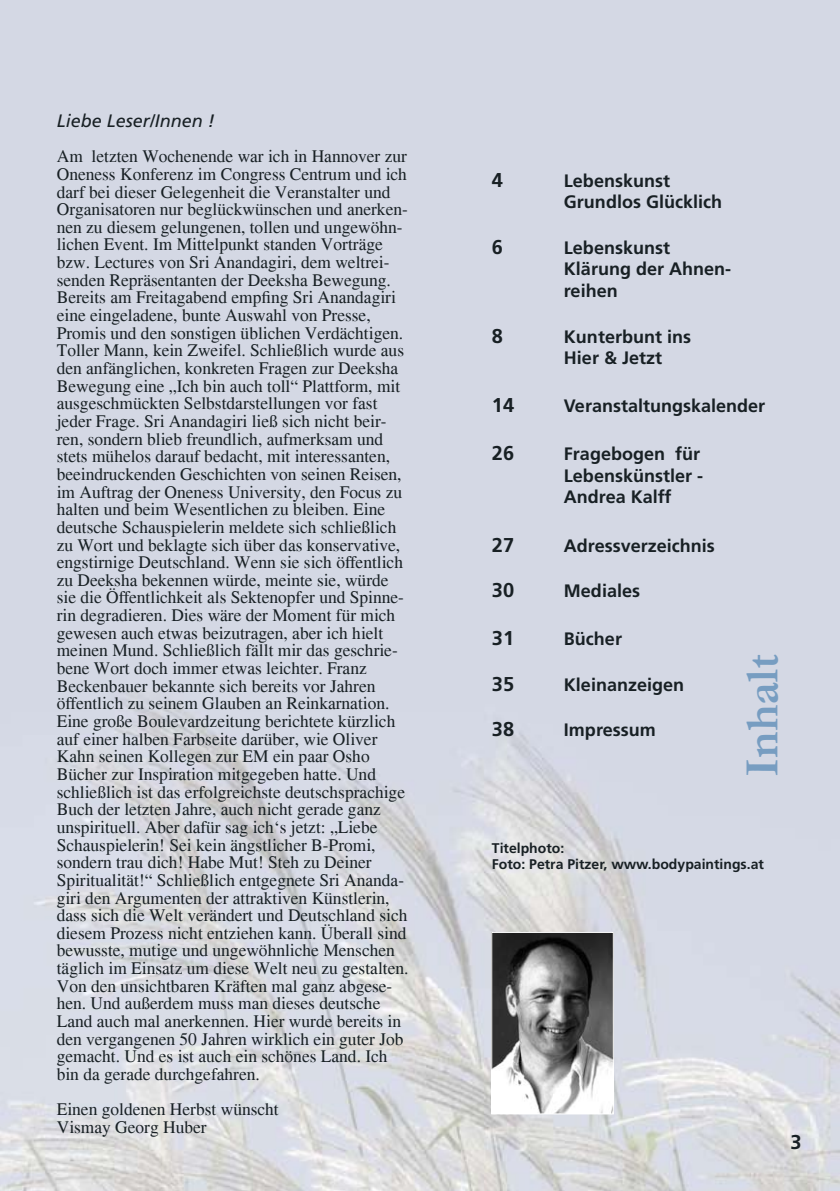
<style>
.page{position:relative;width:840px;height:1191px;background:#fff}
.page>*{position:absolute;margin:0;border:0;box-sizing:border-box;transform-origin:0 0}
.t1{font:700 48px "Garamond";color:#779dc1}
.t2{font:700 20px "Frutiger";color:#182024}
.t3{font:700 18px/21.6px "Frutiger";color:#182024}
.t4{font:italic 18px "Frutiger";color:#182024}
.t5{font:17.4px/17.6px "Times";color:#182024}
.t6{font:700 14px/16px "Frutiger";color:#182024}
</style>
<div class="page">
<img style="left:0;top:0;width:839px;height:1191px">
<img style="left:493px;top:934px;width:118px;height:178px">
<div style="left:491px;top:932px;width:122px;height:182px;border:1px solid #fff"></div>
<p class="t4" style="left:57px;top:110px;width:160px">Liebe Leser/Innen !</p>
<p class="t5" style="left:57px;top:147px;width:353px">Am letzten Wochenende war ich in Hannover zur Oneness Konferenz im Congress Centrum und ich darf bei dieser Gelegenheit die Veranstalter und Organisatoren nur beglückwünschen und anerken&shy;nen zu diesem gelungenen, tollen und ungewöhn&shy;lichen Event. Im Mittelpunkt standen Vorträge bzw. Lectures von Sri Anandagiri, dem weltrei&shy;senden Repräsentanten der Deeksha Bewegung.<br>Bereits am Freitagabend empfing Sri Anandagiri eine eingeladene, bunte Auswahl von Presse, Promis und den sonstigen üblichen Verdächtigen.<br>Toller Mann, kein Zweifel. Schließlich wurde aus den anfänglichen, konkreten Fragen zur Deeksha Bewegung eine „Ich bin auch toll“ Plattform, mit ausgeschmückten Selbstdarstellungen vor fast jeder Frage. Sri Anandagiri ließ sich nicht beir&shy;ren, sondern blieb freundlich, aufmerksam und stets mühelos darauf bedacht, mit interessanten, beeindruckenden Geschichten von seinen Reisen, im Auftrag der Oneness University, den Focus zu halten und beim Wesentlichen zu bleiben. Eine deutsche Schauspielerin meldete sich schließlich zu Wort und beklagte sich über das konservative, engstirnige Deutschland. Wenn sie sich öffentlich zu Deeksha bekennen würde, meinte sie, würde sie die Öffentlichkeit als Sektenopfer und Spinne&shy;rin degradieren. Dies wäre der Moment für mich gewesen auch etwas beizutragen, aber ich hielt meinen Mund. Schließlich fällt mir das geschrie&shy;bene Wort doch immer etwas leichter. Franz Beckenbauer bekannte sich bereits vor Jahren öffentlich zu seinem Glauben an Reinkarnation.<br>Eine große Boulevardzeitung berichtete kürzlich auf einer halben Farbseite darüber, wie Oliver Kahn seinen Kollegen zur EM ein paar Osho Bücher zur Inspiration mitgegeben hatte. Und schließlich ist das erfolgreichste deutschsprachige Buch der letzten Jahre, auch nicht gerade ganz unspirituell. Aber dafür sag ich‘s jetzt: „Liebe Schauspielerin! Sei kein ängstlicher B-Promi, sondern trau dich! Habe Mut! Steh zu Deiner Spiritualität!“ Schließlich entgegnete Sri Ananda&shy;giri den Argumenten der attraktiven Künstlerin, dass sich die Welt verändert und Deutschland sich diesem Prozess nicht entziehen kann. Überall sind bewusste, mutige und ungewöhnliche Menschen täglich im Einsatz um diese Welt neu zu gestalten.<br>Von den unsichtbaren Kräften mal ganz abgese&shy;hen. Und außerdem muss man dieses deutsche Land auch mal anerkennen. Hier wurde bereits in den vergangenen 50 Jahren wirklich ein guter Job gemacht. Und es ist auch ein schönes Land. Ich bin da gerade durchgefahren.</p>
<p class="t5" style="left:57px;top:1100px;width:223px">Einen goldenen Herbst wünscht<br>Vismay Georg Huber</p>
<p class="t2" style="left:491px;top:168px;width:13px">4</p>
<p class="t3" style="left:563px;top:170px;width:159px">Lebenskunst<br>Grundlos Glücklich</p>
<p class="t2" style="left:491px;top:235px;width:13px">6</p>
<p class="t3" style="left:563px;top:237px;width:169px">Lebenskunst<br>Klärung der Ahnen&shy;reihen</p>
<p class="t2" style="left:491px;top:324px;width:13px">8</p>
<p class="t3" style="left:563px;top:326px;width:129px">Kunterbunt ins<br>Hier &amp; Jetzt</p>
<p class="t2" style="left:491px;top:393px;width:24px">14</p>
<p class="t3" style="left:563px;top:395px;width:203px">Veranstaltungskalender</p>
<p class="t2" style="left:491px;top:441px;width:24px">26</p>
<p class="t3" style="left:563px;top:443px;width:141px">Fragebogen für<br>Lebenskünstler -<br>Andrea Kalff</p>
<p class="t2" style="left:491px;top:533px;width:24px">27</p>
<p class="t3" style="left:563px;top:534px;width:152px">Adressverzeichnis</p>
<p class="t2" style="left:491px;top:578px;width:24px">30</p>
<p class="t3" style="left:563px;top:580px;width:78px">Mediales</p>
<p class="t2" style="left:491px;top:626px;width:24px">31</p>
<p class="t3" style="left:563px;top:628px;width:59px">Bücher</p>
<p class="t2" style="left:491px;top:672px;width:24px">35</p>
<p class="t3" style="left:563px;top:674px;width:122px">Kleinanzeigen</p>
<p class="t2" style="left:491px;top:717px;width:24px">38</p>
<p class="t3" style="left:563px;top:719px;width:93px">Impressum</p>
<h1 class="t1" style="left:729px;top:777px;width:124px;rotate:-90deg">Inhalt</h1>
<p class="t6" style="left:491px;top:840px;width:273px">Titelphoto:<br>Foto: Petra Pitzer, www.bodypaintings.at</p>
<p class="t2" style="left:790px;top:1130px;width:13px">3</p>
</div>
